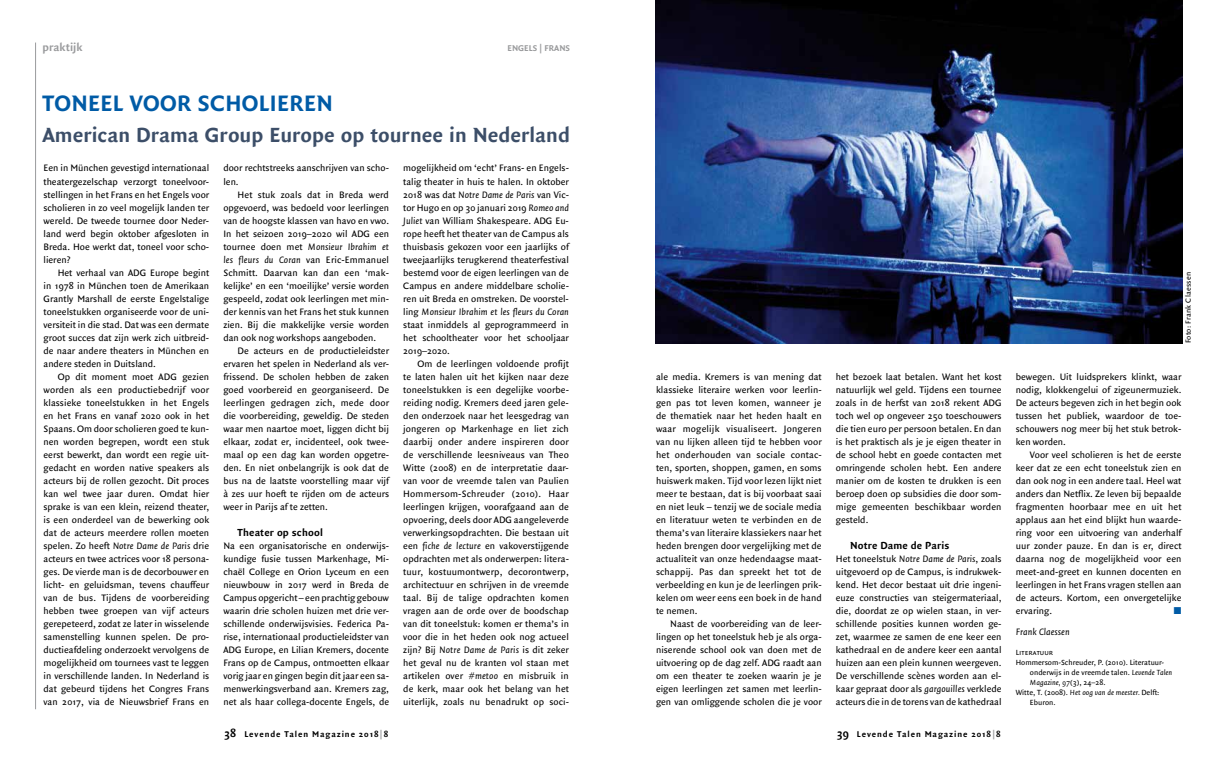
<style>
.page{position:relative;width:1225px;height:766px;background:#fff}
.page>*{position:absolute;margin:0;border:0;box-sizing:border-box;transform-origin:0 0}
.t1{font:700 24px "Quadraat Sans";letter-spacing:.015em;color:#005ba6}
.t2{font:700 22px "Quadraat Sans";color:#3c4e68}
.t3{font:700 12px "Quadraat Sans";color:#9a9b9d}
.t4{font:700 11px "Quadraat Sans";letter-spacing:.015em;color:#000}
.t5{font:10px/13px "Quadraat Sans";color:#000;text-align:justify}
.t6{font:italic 10px "Quadraat Sans";color:#000}
.t7{font:10px "Zapf Dingbats ITC";color:#005ba6}
.t8{font:700 9px "Quadraat Sans";letter-spacing:.1em;color:#000}
.t9{font:700 9px "Quadraat Sans";color:#9a9b9d}
.t10{font:8px "Quadraat Sans";color:#000}
.t11{font:italic 8px "Quadraat Sans";color:#000}
.t12{font:8px "Quadraat Sans";letter-spacing:.025em;color:#000}
.t13{font:8px "Quadraat Sans Caps";color:#000}
.s1{font-style:italic}
.s2{font-size:12px}
.s3{color:#9a9b9d}
.s4{font-style:normal}
</style>
<div class="page">
<hr style="left:35px;top:43px;width:1px;height:666px;background:#9a9b9d">
<img style="left:655px;top:0;width:527px;height:343px">
<p class="t3" style="left:43px;top:40px;width:41px">praktijk</p>
<p class="t9" style="left:507px;top:43px;width:64px">ENGELS | FRANS</p>
<h1 class="t1" style="left:43px;top:90px;width:292px">TONEEL VOOR SCHOLIEREN</h1>
<h2 class="t2" style="left:43px;top:123px;width:529px">American Drama Group Europe op tournee in Nederland</h2>
<p class="t5" style="left:44px;top:162px;width:167px">Een in München gevestigd internationaal theatergezelschap verzorgt toneelvoor&shy;stellingen in het Frans en het Engels voor scholieren in zo veel mogelijk landen ter wereld. De tweede tournee door Neder&shy;land werd begin oktober afgesloten in Breda. Hoe werkt dat, toneel voor scho&shy;lieren?</p>
<p class="t5" style="left:44px;top:266px;width:167px;text-indent:14px">Het verhaal van ADG Europe begint in 1978 in München toen de Amerikaan Grantly Marshall de eerste Engelstalige toneelstukken organiseerde voor de uni&shy;versiteit in die stad. Dat was een dermate groot succes dat zijn werk zich uitbreid&shy;de naar andere theaters in München en andere steden in Duitsland.</p>
<p class="t5" style="left:44px;top:370px;width:167px;text-indent:14px">Op dit moment moet ADG gezien worden als een productiebedrijf voor klassieke toneelstukken in het Engels en het Frans en vanaf 2020 ook in het Spaans. Om door scholieren goed te kun&shy;nen worden begrepen, wordt een stuk eerst bewerkt, dan wordt een regie uit&shy;gedacht en worden native speakers als acteurs bij de rollen gezocht. Dit proces kan wel twee jaar duren. Omdat hier sprake is van een klein, reizend theater, is een onderdeel van de bewerking ook dat de acteurs meerdere rollen moeten spelen. Zo heeft <span class="s1">Notre Dame de Paris</span> drie acteurs en twee actrices voor 18 persona&shy;ges. De vierde man is de decorbouwer en licht- en geluidsman, tevens chauffeur van de bus. Tijdens de voorbereiding hebben twee groepen van vijf acteurs gerepeteerd, zodat ze later in wisselende samenstelling kunnen spelen. De pro&shy;ductieafdeling onderzoekt vervolgens de mogelijkheid om tournees vast te leggen in verschillende landen. In Nederland is dat gebeurd tijdens het Congres Frans van 2017, via de Nieuwsbrief Frans en</p>
<p class="t5" style="left:223px;top:162px;width:167px">door rechtstreeks aanschrijven van scho&shy;len.</p>
<p class="t5" style="left:223px;top:188px;width:167px;text-indent:14px">Het stuk zoals dat in Breda werd opgevoerd, was bedoeld voor leerlingen van de hoogste klassen van havo en vwo.<br>In het seizoen 2019–2020 wil ADG een tournee doen met <span class="s1">Monsieur Ibrahim et les fleurs du Coran</span> van Eric-Emmanuel Schmitt. Daarvan kan dan een ‘mak&shy;kelijke’ en een ‘moeilijke’ versie worden gespeeld, zodat ook leerlingen met min&shy;der kennis van het Frans het stuk kunnen zien. Bij die makkelijke versie worden dan ook nog workshops aangeboden.</p>
<p class="t5" style="left:223px;top:344px;width:167px;text-indent:14px">De acteurs en de productieleidster ervaren het spelen in Nederland als ver&shy;frissend. De scholen hebben de zaken goed voorbereid en georganiseerd. De leerlingen gedragen zich, mede door die voorbereiding, geweldig. De steden waar men naartoe moet, liggen dicht bij elkaar, zodat er, incidenteel, ook twee&shy;maal op een dag kan worden opgetre&shy;den. En niet onbelangrijk is ook dat de bus na de laatste voorstelling maar vijf à zes uur hoeft te rijden om de acteurs weer in Parijs af te zetten.</p>
<p class="t4" style="left:237px;top:526px;width:87px">Theater op school</p>
<p class="t5" style="left:223px;top:539px;width:167px">Na een organisatorische en onderwijs&shy;kundige fusie tussen Markenhage, Mi&shy;chaël College en Orion Lyceum en een nieuwbouw in 2017 werd in Breda de Campus opgericht – een prachtig gebouw waarin drie scholen huizen met drie ver&shy;schillende onderwijsvisies. Federica Pa&shy;rise, internationaal productieleidster van ADG Europe, en Lilian Kremers, docente Frans op de Campus, ontmoetten elkaar vorig jaar en gingen begin dit jaar een sa&shy;menwerkingsverband aan. Kremers zag, net als haar collega-docente Engels, de</p>
<p class="t5" style="left:403px;top:162px;width:167px">mogelijkheid om ‘echt’ Frans- en Engels&shy;talig theater in huis te halen. In oktober 2018 was dat <span class="s1">Notre Dame de Paris</span> van Vic&shy;tor Hugo en op 30 januari 2019 <span class="s1">Romeo and Juliet</span> van William Shakespeare. ADG Eu&shy;rope heeft het theater van de Campus als thuisbasis gekozen voor een jaarlijks of tweejaarlijks terugkerend theaterfestival bestemd voor de eigen leerlingen van de Campus en andere middelbare scholie&shy;ren uit Breda en omstreken. De voorstel&shy;ling <span class="s1">Monsieur Ibrahim et les fleurs du Coran </span>staat inmiddels al geprogrammeerd in het schooltheater voor het schooljaar 2019–2020.</p>
<p class="t5" style="left:403px;top:357px;width:167px;text-indent:14px">Om de leerlingen voldoende profijt te laten halen uit het kijken naar deze toneelstukken is een degelijke voorbe&shy;reiding nodig. Kremers deed jaren gele&shy;den onderzoek naar het leesgedrag van jongeren op Markenhage en liet zich daarbij onder andere inspireren door de verschillende leesniveaus van Theo Witte (2008) en de interpretatie daar&shy;van voor de vreemde talen van Paulien Hommersom-Schreuder (2010). Haar leerlingen krijgen, voorafgaand aan de opvoering, deels door ADG aangeleverde verwerkingsopdrachten. Die bestaan uit een <span class="s1">fiche de lecture</span> en vakoverstijgende opdrachten met als onderwerpen: litera&shy;tuur, kostuumontwerp, decorontwerp, architectuur en schrijven in de vreemde taal. Bij de talige opdrachten komen vragen aan de orde over de boodschap van dit toneelstuk: komen er thema’s in voor die in het heden ook nog actueel zijn? Bij <span class="s1">Notre Dame de Paris</span> is dit zeker het geval nu de kranten vol staan met artikelen over <span class="s1">#metoo</span> en misbruik in de kerk, maar ook het belang van het uiterlijk, zoals nu benadrukt op soci-</p>
<p class="t5" style="left:656px;top:370px;width:167px">ale media. Kremers is van mening dat klassieke literaire werken voor leerlin&shy;gen pas tot leven komen, wanneer je de thematiek naar het heden haalt en waar mogelijk visualiseert. Jongeren van nu lijken alleen tijd te hebben voor het onderhouden van sociale contac&shy;ten, sporten, shoppen, gamen, en soms huiswerk maken. Tijd voor lezen lijkt niet meer te bestaan, dat is bij voorbaat saai en niet leuk – tenzij we de sociale media en literatuur weten te verbinden en de thema’s van literaire klassiekers naar het heden brengen door vergelijking met de actualiteit van onze hedendaagse maat&shy;schappij. Pas dan spreekt het tot de verbeelding en kun je de leerlingen prik&shy;kelen om weer eens een boek in de hand te nemen.</p>
<p class="t5" style="left:656px;top:617px;width:167px;text-indent:14px">Naast de voorbereiding van de leer&shy;lingen op het toneelstuk heb je als orga&shy;niserende school ook van doen met de uitvoering op de dag zelf. ADG raadt aan om een theater te zoeken waarin je je eigen leerlingen zet samen met leerlin&shy;gen van omliggende scholen die je voor</p>
<p class="t5" style="left:836px;top:370px;width:167px">het bezoek laat betalen. Want het kost natuurlijk wel geld. Tijdens een tournee zoals in de herfst van 2018 rekent ADG toch wel op ongeveer 250 toeschouwers die tien euro per persoon betalen. En dan is het praktisch als je je eigen theater in de school hebt en goede contacten met omringende scholen hebt. Een andere manier om de kosten te drukken is een beroep doen op subsidies die door som&shy;mige gemeenten beschikbaar worden gesteld.</p>
<p class="t4" style="left:850px;top:539px;width:101px">Notre Dame de Paris</p>
<p class="t5" style="left:836px;top:552px;width:167px">Het toneelstuk <span class="s1">Notre Dame de Paris</span>, zoals uitgevoerd op de Campus, is indrukwek&shy;kend. Het decor bestaat uit drie ingeni&shy;euze constructies van steigermateriaal, die, doordat ze op wielen staan, in ver&shy;schillende posities kunnen worden ge&shy;zet, waarmee ze samen de ene keer een kathedraal en de andere keer een aantal huizen aan een plein kunnen weergeven.<br>De verschillende scènes worden aan el&shy;kaar gepraat door als <span class="s1">gargouilles</span> verklede acteurs die in de torens van de kathedraal</p>
<p class="t8" style="left:224px;top:729px;width:166px"><span class="s2">38</span> Levende Talen Magazine 2018<span class="s3">|</span>8</p>
<p class="t8" style="left:836px;top:729px;width:166px"><span class="s2">39</span> Levende Talen Magazine 2018<span class="s3">|</span>8</p>
<p class="t12" style="left:1183px;top:343px;width:73px;rotate:-90deg">Foto: Frank Claessen</p>
<p class="t5" style="left:1015px;top:370px;width:167px">bewegen. Uit luidsprekers klinkt, waar nodig, klokkengelui of zigeunermuziek.<br>De acteurs begeven zich in het begin ook tussen het publiek, waardoor de toe&shy;schouwers nog meer bij het stuk betrok&shy;ken worden.</p>
<p class="t5" style="left:1015px;top:448px;width:167px;text-indent:14px">Voor veel scholieren is het de eerste keer dat ze een echt toneelstuk zien en dan ook nog in een andere taal. Heel wat anders dan Netflix. Ze leven bij bepaalde fragmenten hoorbaar mee en uit het applaus aan het eind blijkt hun waarde&shy;ring voor een uitvoering van anderhalf uur zonder pauze. En dan is er, direct daarna nog de mogelijkheid voor een meet-and-greet en kunnen docenten en leerlingen in het Frans vragen stellen aan de acteurs. Kortom, een onvergetelijke ervaring.</p>
<p class="t7" style="left:1173px;top:605px;width:9px">■</p>
<p class="t6" style="left:1015px;top:626px;width:55px">Frank Claessen</p>
<p class="t13" style="left:1015px;top:647px;width:39px">Literatuur</p>
<p class="t10" style="left:1015px;top:657px;width:150px">Hommersom-Schreuder, P. (2010). Literatuur-</p>
<p class="t10" style="left:1030px;top:667px;width:144px">onderwijs in de vreemde talen. <span class="s1">Levende Talen</span></p>
<p class="t11" style="left:1030px;top:678px;width:77px">Magazine, 97<span class="s4">(3), 24–28.</span></p>
<p class="t10" style="left:1015px;top:687px;width:145px">Witte, T. (2008). <span class="s1">Het oog van de meester.</span> Delft:</p>
<p class="t10" style="left:1030px;top:697px;width:27px">Eburon.</p>
</div>
